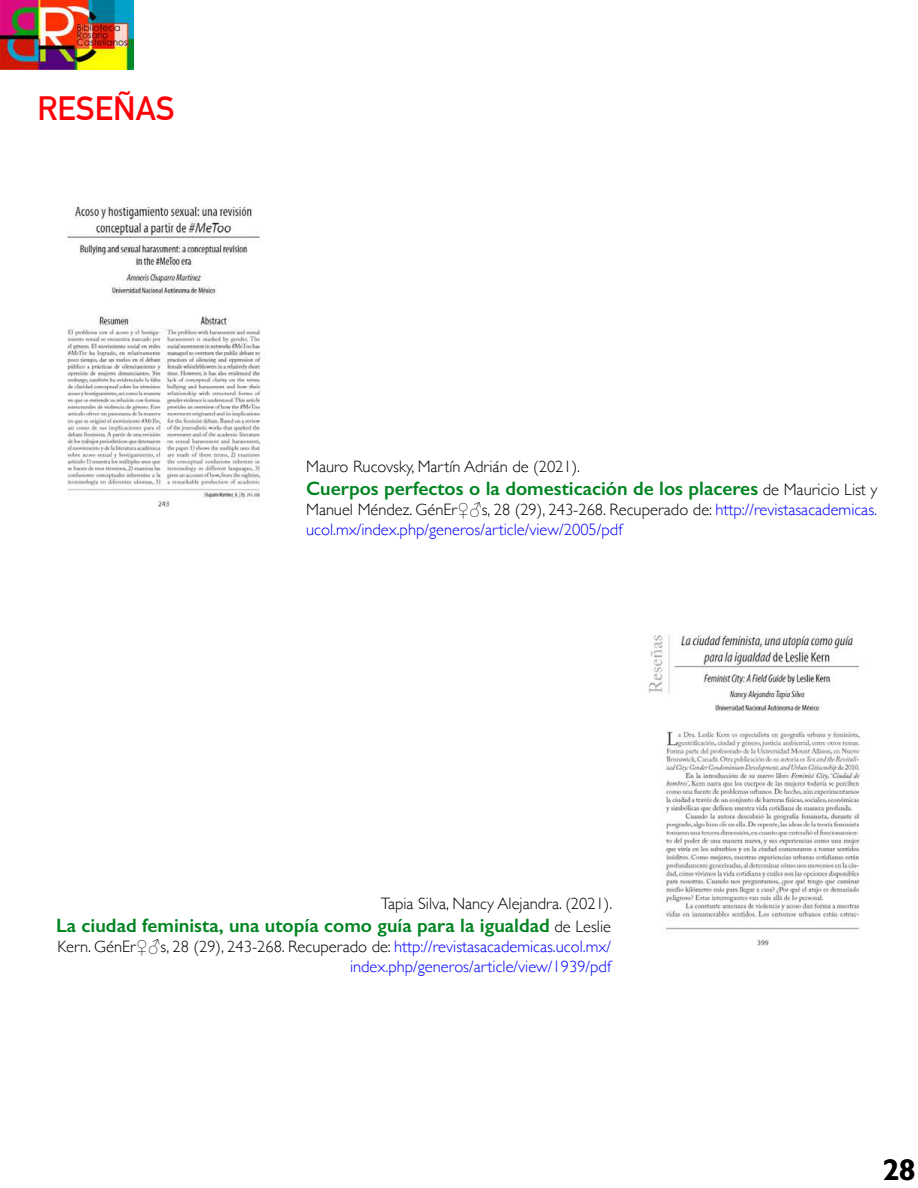
<style>
.page{position:relative;width:918px;height:1188px;background:#fff}
.page>*{position:absolute;margin:0;border:0;box-sizing:border-box;transform-origin:0 0}
.t1{font:700 33px "DIN Alternate";color:#ff0009}
.t2{font:600 30px "Gill Sans";color:#000}
.t3{font:600 19.5px "Gill Sans";color:#008421}
.t4{font:300 16.5px/19.8px "Gill Sans";color:#00f;text-align:right}
.t5{font:300 16.5px "Gill Sans";color:#000}
.s1{font-weight:300;font-size:16.5px;color:#000}
.s2{color:#000}
.s3{font-family:"Arial";font-weight:400;color:#000}
</style>
<div class="page">
<img style="left:0;top:0;width:133px;height:69px">
<img style="left:649px;top:633px;width:212px;height:313px">
<img style="left:67px;top:206px;width:194px;height:301px">
<h1 class="t1" style="left:38px;top:83px;width:139px">RESEÑAS</h1>
<p class="t5" style="left:306px;top:453px;width:276px">Mauro Rucovsky, Martín Adrián de (2021).</p>
<p class="t3" style="left:306px;top:477px;width:573px">Cuerpos perfectos o la domesticación de los placeres <span class="s1">de Mauricio List y</span></p>
<p class="t4" style="left:306px;top:499px;width:572px;text-align:left"><span class="s2">Manuel Méndez. GénEr</span><span class="s3">♀♂</span><span class="s2">s, 28 (29), 243-268. Recuperado de:</span> http://revistasacademicas. ucol.mx/index.php/generos/article/view/2005/pdf</p>
<p class="t5" style="left:381px;top:890px;width:233px">Tapia Silva, Nancy Alejandra. (2021).</p>
<p class="t3" style="left:56px;top:914px;width:557px">La ciudad feminista, una utopía como guía para la igualdad <span class="s1">de Leslie</span></p>
<p class="t4" style="left:57px;top:936px;width:555px"><span class="s2">Kern. GénEr</span><span class="s3">♀♂</span><span class="s2">s, 28 (29), 243-268. Recuperado de:</span> http://revistasacademicas.ucol.mx/ index.php/generos/article/view/1939/pdf</p>
<h2 class="t2" style="left:883px;top:1152px;width:33px">28</h2>
</div>
